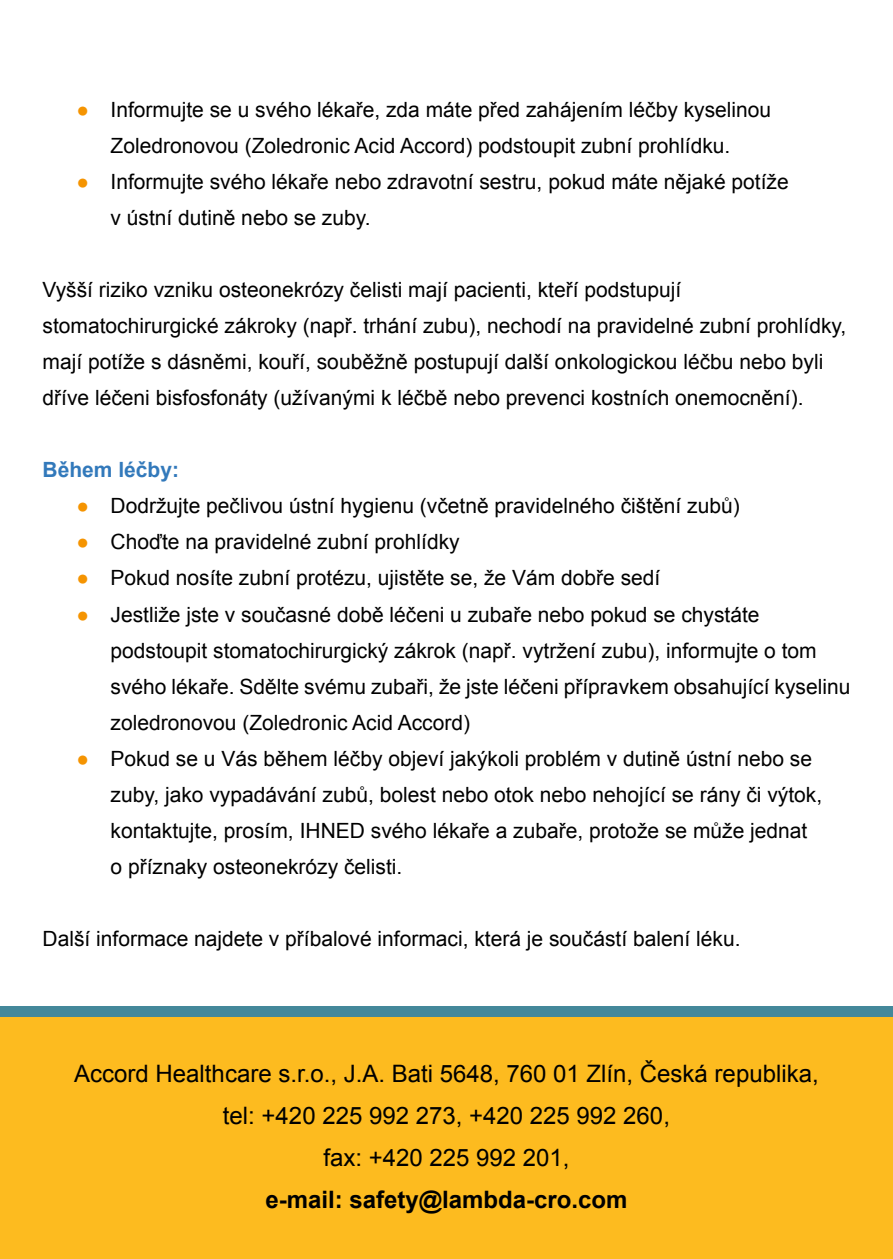
<style>
.page{position:relative;width:893px;height:1259px;background:#fff}
.page>*{position:absolute;margin:0;border:0;box-sizing:border-box;transform-origin:0 0}
.t1{font:24px/42px "Arial";color:#000;text-align:center}
.t2{font:700 24px "Arial";color:#000}
.t3{font:21px/36px "Arial";color:#000}
.t4{font:700 21px "Arial";color:#3279bb}
.s1{color:#f59401}
.s2{font-family:"Segoe UI";font-weight:700;color:#f59401}
</style>
<div class="page">
<div style="left:0;top:1006px;width:893px;height:11px;background:#44889a"></div>
<div style="left:0;top:1017px;width:893px;height:242px;background:#fdbb1f"></div>
<p class="t3" style="left:77px;top:92px;width:696px;text-align:center"><span class="s1">●</span> Informujte se u svého lékaře, zda máte před zahájením léčby kyselinou<br>Zoledronovou (Zoledronic Acid Accord) podstoupit zubní prohlídku.</p>
<p class="t3" style="left:111px;top:164px;width:680px;text-indent:-34px"><span class="s1">●</span> Informujte svého lékaře nebo zdravotní sestru, pokud máte nějaké potíže v ústní dutině nebo se zuby.</p>
<p class="t3" style="left:43px;top:272px;width:805px">Vyšší riziko vzniku osteonekrózy čelisti mají pacienti, kteří podstupují stomatochirurgické zákroky (např. trhání zubu), nechodí na pravidelné zubní prohlídky, mají potíže s dásněmi, kouří, souběžně postupují další onkologickou léčbu nebo byli dříve léčeni bisfosfonáty (užívanými k léčbě nebo prevenci kostních onemocnění).</p>
<p class="t4" style="left:43px;top:456px;width:138px">Během léčby:</p>
<p class="t3" style="left:77px;top:488px;width:665px"><span class="s1">●</span> Dodržujte pečlivou ústní hygienu (včetně pravidelného čištění zubů)</p>
<p class="t3" style="left:77px;top:524px;width:385px"><span class="s1">●</span> Choďte na pravidelné zubní prohlídky</p>
<p class="t3" style="left:77px;top:560px;width:585px"><span class="s1">●</span> Pokud nosíte zubní protézu, ujistěte se, že Vám dobře sedí</p>
<p class="t3" style="left:111px;top:596px;width:741px;text-indent:-34px"><span class="s1">●</span> Jestliže jste v současné době léčeni u zubaře nebo pokud se chystáte podstoupit stomatochirurgický zákrok (např. vytržení zubu), informujte o tom svého lékaře. Sdělte svému zubaři, že jste léčeni přípravkem obsahující kyselinu zoledronovou (Zoledronic Acid Accord)</p>
<p class="t3" style="left:111px;top:740px;width:713px;text-indent:-34px"><span class="s2">●</span> Pokud se u Vás během léčby objeví jakýkoli problém v dutině ústní nebo se zuby, jako vypadávání zubů, bolest nebo otok nebo nehojící se rány či výtok, kontaktujte, prosím, IHNED svého lékaře a zubaře, protože se může jednat o příznaky osteonekrózy čelisti.</p>
<p class="t3" style="left:43px;top:920px;width:699px">Další informace najdete v příbalové informaci, která je součástí balení léku.</p>
<p class="t1" style="left:74px;top:1053px;width:746px">Accord Healthcare s.r.o., J.A. Bati 5648, 760 01 Zlín, Česká republika, tel: +420 225 992 273, +420 225 992 260,<br>fax: +420 225 992 201,</p>
<p class="t2" style="left:265px;top:1183px;width:364px">e-mail: safety@lambda-cro.com</p>
</div>
